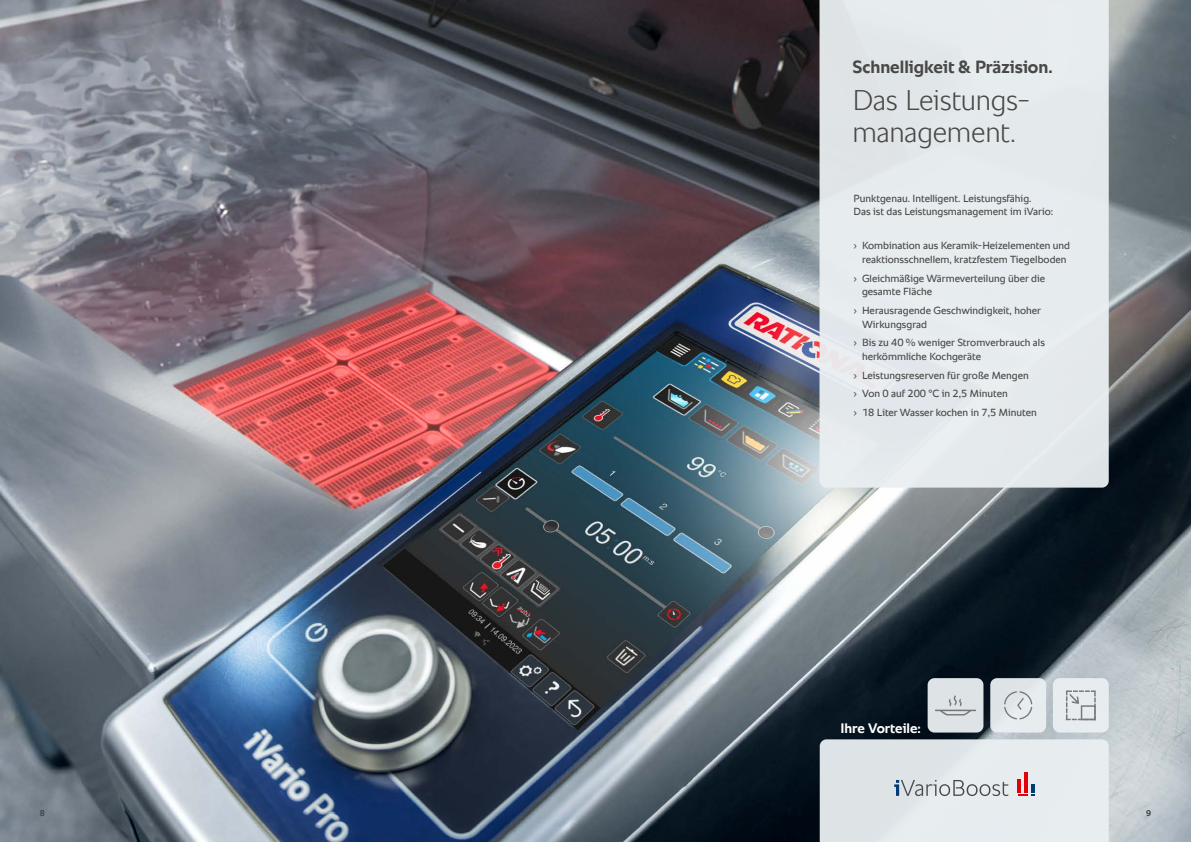
<style>
.page{position:relative;width:1191px;height:842px;background:#fff}
.page>*{position:absolute;margin:0;border:0;box-sizing:border-box;transform-origin:0 0}
.t1{font:300 29px/32px "RATIONAL Sans TT";letter-spacing:-.01em;color:#484847}
.t2{font:700 18px "RATIONAL Sans TT";color:#484847}
.t3{font:700 14px "RATIONAL Sans TT";color:#fff}
.t4{font:10.5px/13.6px "RATIONAL Sans TT";color:#484847}
.t5{font:700 8.5px "RATIONAL Sans TT";color:#484847}
</style>
<div class="page">
<img style="left:0;top:0;width:1191px;height:842px">
<div style="left:819px;top:0;width:289px;height:488px;background:#e6ebee"></div>
<svg style="left:819px;top:739px;width:289px;height:103px;background:#dfe4e7"></svg>
<hr style="left:1024px;top:772px;width:3px;height:21px;background:#e3000b">
<div style="left:927px;top:678px;width:56px;height:54px;background:#dee3e6;border-radius:7px"></div>
<svg style="left:935px;top:695px;width:41px;height:20px"></svg>
<div style="left:990px;top:678px;width:56px;height:54px;background:#eaeff2;border-radius:7px"></div>
<svg style="left:1004px;top:691px;width:28px;height:28px"></svg>
<div style="left:1053px;top:678px;width:55px;height:54px;background:#eaeff2;border-radius:7px"></div>
<svg style="left:1066px;top:690px;width:29px;height:30px"></svg>
<h2 class="t2" style="left:852px;top:53px;width:202px">Schnelligkeit &amp; Präzision.</h2>
<h1 class="t1" style="left:852px;top:84px;width:180px">Das Leistungs&shy;management.</h1>
<p class="t4" style="left:853px;top:192px;width:201px">Punktgenau. Intelligent. Leistungsfähig.<br>Das ist das Leistungsmanagement im iVario:</p>
<p class="t4" style="left:853px;top:239px;width:218px;text-align:center">› Kombination aus Keramik-Heizelementen und reaktionsschnellem, kratzfestem Tiegelboden</p>
<p class="t4" style="left:862px;top:271px;width:184px;text-indent:-9px">› Gleichmäßige Wärmeverteilung über die gesamte Fläche</p>
<p class="t4" style="left:862px;top:304px;width:180px;text-indent:-9px">› Herausragende Geschwindigkeit, hoher<br>Wirkungsgrad</p>
<p class="t4" style="left:862px;top:336px;width:184px;text-indent:-9px">› Bis zu 40 % weniger Stromverbrauch als herkömmliche Kochgeräte</p>
<p class="t4" style="left:853px;top:366px;width:185px;line-height:18.7px">› Leistungsreserven für große Mengen<br>› Von 0 auf 200 °C in 2,5 Minuten<br>› 18 Liter Wasser kochen in 7,5 Minuten</p>
<h3 class="t3" style="left:840px;top:718px;width:82px">Ihre Vorteile:</h3>
<p class="t5" style="left:40px;top:807px;width:7px">8</p>
<p class="t5" style="left:1146px;top:807px;width:7px">9</p>
</div>
